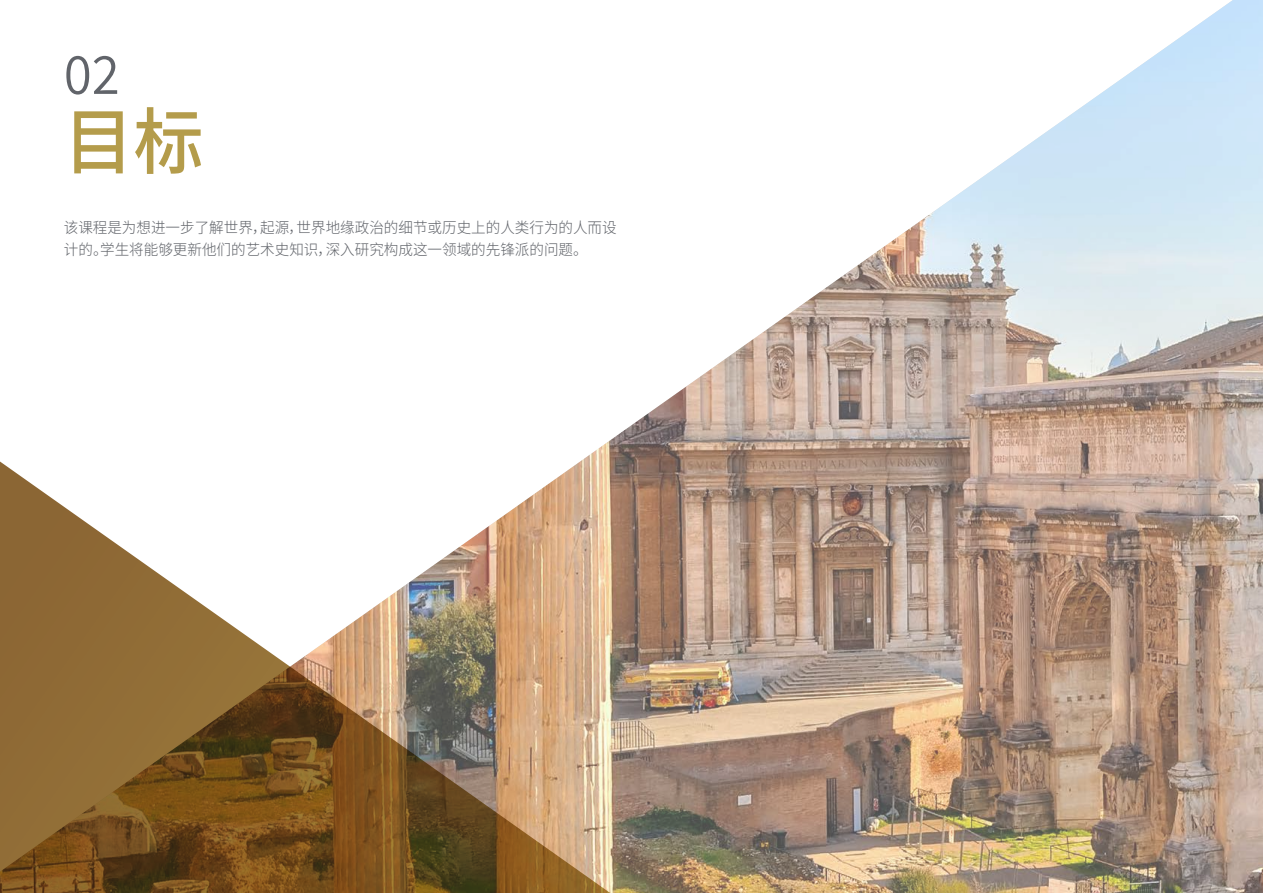
<style>
.page{position:relative;width:1263px;height:893px;background:#fff}
.page>*{position:absolute;margin:0;border:0;box-sizing:border-box;transform-origin:0 0}
.t1{font:500 72px "Source Han Sans CN";color:#b49c4b}
.t2{font:52.5px "Source Han Sans CN";color:#61646a}
.t3{font:300 15px/22.5px "Source Han Sans CN";color:#61646a}
</style>
<div class="page">
<img style="left:602px;top:0;width:661px;height:893px">
<img style="left:0;top:446px;width:640px;height:447px">
<h2 class="t2" style="left:64px;top:45px;width:57px">02</h2>
<h1 class="t1" style="left:64px;top:101px;width:141px">目标</h1>
<p class="t3" style="left:64px;top:216px;width:554px">该课程是为想进一步了解世界，起源，世界地缘政治的细节或历史上的人类行为的人而设计的。学生将能够更新他们的艺术史知识，深入研究构成这一领域的先锋派的问题。</p>
</div>
